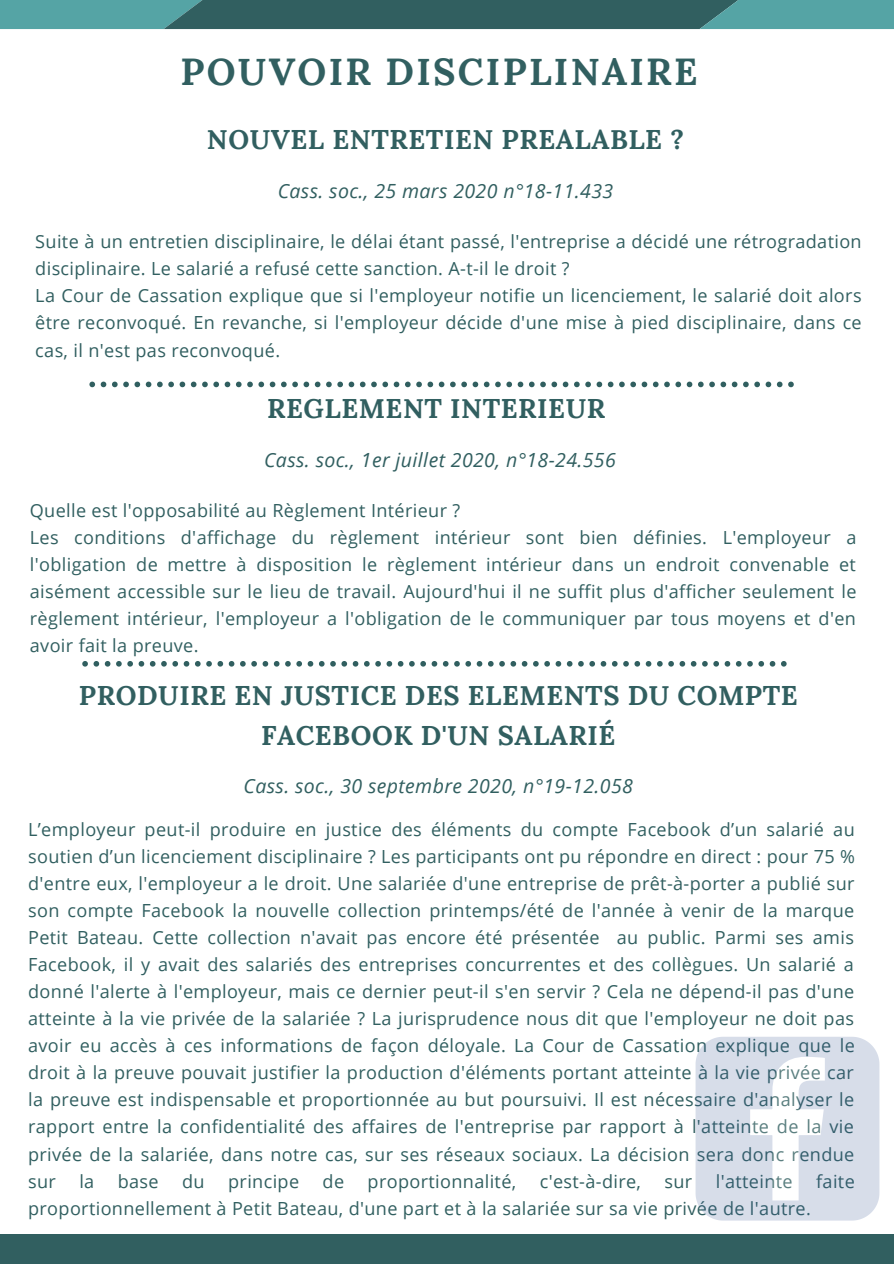
<style>
.page{position:relative;width:894px;height:1264px;background:#fff}
.page>*{position:absolute;margin:0;border:0;box-sizing:border-box;transform-origin:0 0}
.t1{font:700 37.5px "Lora";letter-spacing:.06em;color:#315f60}
.t2{font:700 27px/40.5px "Lora";letter-spacing:.02em;color:#315f60;text-align:center}
.t3{font:italic 19.5px "Open Sans";letter-spacing:.02em;color:#315f60}
.t4{font:18px/27px "Open Sans";letter-spacing:.02em;color:#315f60;text-align:justify}
</style>
<div class="page">
<div style="left:0;top:1234px;width:893px;height:29px;background:#315f60"></div>
<svg style="left:0;top:0;width:893px;height:29px"></svg>
<svg style="left:89px;top:381px;width:704px;height:6px"></svg>
<svg style="left:82px;top:661px;width:704px;height:5px"></svg>
<svg style="left:695px;top:1037px;width:183px;height:183px"></svg>
<p class="t1" style="left:180px;top:48px;width:518px">POUVOIR DISCIPLINAIRE</p>
<p class="t2" style="left:207px;top:119px;width:478px">NOUVEL ENTRETIEN PREALABLE ?</p>
<p class="t3" style="left:277px;top:177px;width:337px">Cass. soc., 25 mars 2020 n°18-11.433</p>
<p class="t4" style="left:35px;top:228px;width:827px">Suite à un entretien disciplinaire, le délai étant passé, l'entreprise a décidé une rétrogradation disciplinaire. Le salarié a refusé cette sanction. A-t-il le droit ?</p>
<p class="t4" style="left:35px;top:282px;width:827px">La Cour de Cassation explique que si l'employeur notifie un licenciement, le salarié doit alors être reconvoqué. En revanche, si l'employeur décide d'une mise à pied disciplinaire, dans ce cas, il n'est pas reconvoqué.</p>
<p class="t2" style="left:267px;top:387px;width:340px">REGLEMENT INTERIEUR</p>
<p class="t3" style="left:264px;top:446px;width:353px">Cass. soc., 1er juillet 2020, n°18-24.556</p>
<p class="t4" style="left:30px;top:496px;width:432px">Quelle est l'opposabilité au Règlement Intérieur ?</p>
<p class="t4" style="left:30px;top:523px;width:827px">Les conditions d'affichage du règlement intérieur sont bien définies. L'employeur a l'obligation de mettre à disposition le règlement intérieur dans un endroit convenable et aisément accessible sur le lieu de travail. Aujourd'hui il ne suffit plus d'afficher seulement le règlement intérieur, l'employeur a l'obligation de le communiquer par tous moyens et d'en avoir fait la preuve.</p>
<p class="t2" style="left:79px;top:674px;width:720px">PRODUIRE EN JUSTICE DES ELEMENTS DU COMPTE<br>FACEBOOK D'UN SALARIÉ</p>
<p class="t3" style="left:243px;top:772px;width:390px">Cass. soc., 30 septembre 2020, n°19-12.058</p>
<p class="t4" style="left:28px;top:815px;width:828px">L’employeur peut-il produire en justice des éléments du compte Facebook d’un salarié au soutien d’un licenciement disciplinaire ? Les participants ont pu répondre en direct : pour 75 % d'entre eux, l'employeur a le droit. Une salariée d'une entreprise de prêt-à-porter a publié sur son compte Facebook la nouvelle collection printemps/été de l'année à venir de la marque Petit Bateau. Cette collection n'avait pas encore été présentée au public. Parmi ses amis Facebook, il y avait des salariés des entreprises concurrentes et des collègues. Un salarié a donné l'alerte à l'employeur, mais ce dernier peut-il s'en servir ? Cela ne dépend-il pas d'une atteinte à la vie privée de la salariée ? La jurisprudence nous dit que l'employeur ne doit pas avoir eu accès à ces informations de façon déloyale. La Cour de Cassation explique que le droit à la preuve pouvait justifier la production d'éléments portant atteinte à la vie privée car la preuve est indispensable et proportionnée au but poursuivi. Il est nécessaire d'analyser le rapport entre la confidentialité des affaires de l'entreprise par rapport à l'atteinte de la vie privée de la salariée, dans notre cas, sur ses réseaux sociaux. La décision sera donc rendue sur</p>
<p class="t4" style="left:79px;top:1167px;width:16px">la</p>
<p class="t4" style="left:118px;top:1167px;width:42px">base</p>
<p class="t4" style="left:182px;top:1167px;width:24px">du</p>
<p class="t4" style="left:228px;top:1167px;width:72px">principe</p>
<p class="t4" style="left:322px;top:1167px;width:23px">de</p>
<p class="t4" style="left:367px;top:1167px;width:150px">proportionnalité,</p>
<p class="t4" style="left:539px;top:1167px;width:103px">c'est-à-dire,</p>
<p class="t4" style="left:664px;top:1167px;width:29px">sur</p>
<p class="t4" style="left:715px;top:1167px;width:78px">l'atteinte</p>
<p class="t4" style="left:815px;top:1167px;width:40px">faite</p>
<p class="t4" style="left:28px;top:1194px;width:784px">proportionnellement à Petit Bateau, d'une part et à la salariée sur sa vie privée de l'autre.</p>
</div>
